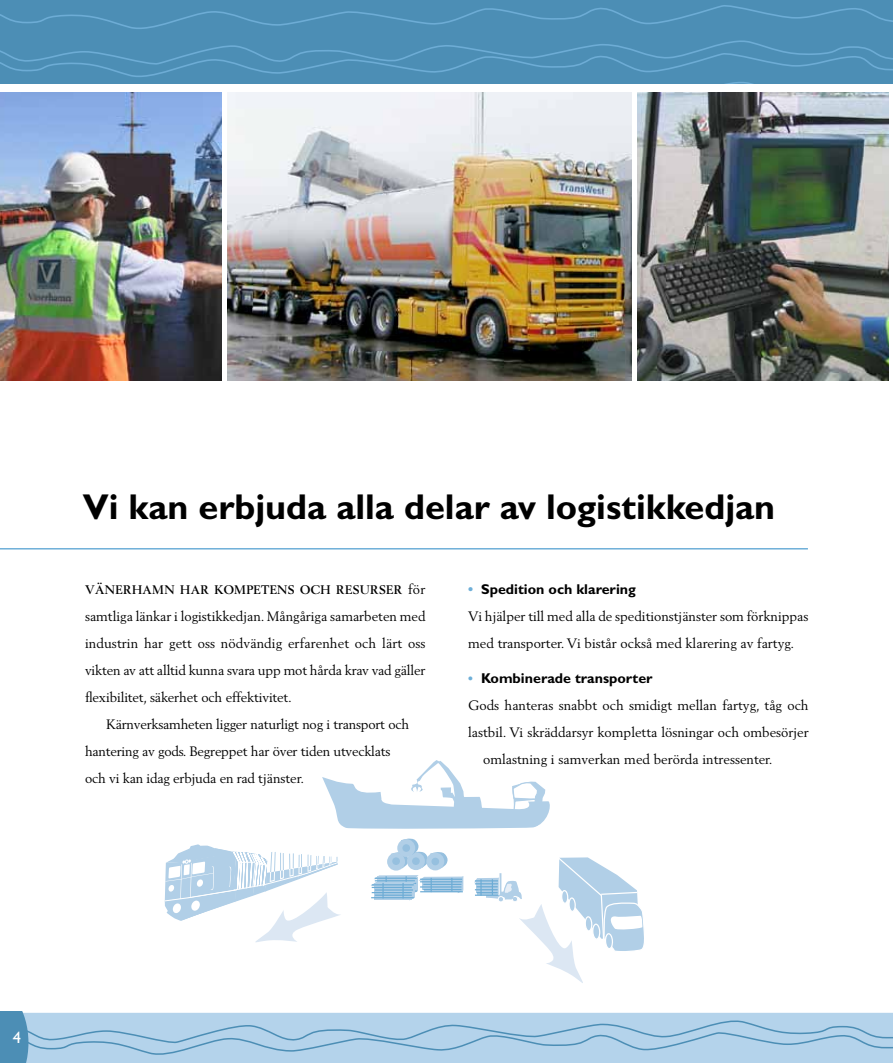
<style>
.page{position:relative;width:893px;height:1063px;background:#fff}
.page>*{position:absolute;margin:0;border:0;box-sizing:border-box;transform-origin:0 0}
.t1{font:700 36px "Gill Sans";color:#000}
.t2{font:16.5px "Gill Sans";color:#fff}
.t3{font:700 14.25px "Gill Sans";color:#000}
.t4{font:13.5px/27px "Berling";color:#000}
.t5{font:13.05px "Berling Bld";letter-spacing:.025em;color:#000}
.s1{font-family:"Berling";font-size:13.5px}
.s2{color:#6eafd8}
.s3{font-size:13.5px;color:#6eafd8}
</style>
<div class="page">
<svg style="left:322px;top:760px;width:228px;height:69px"></svg>
<svg style="left:474px;top:857px;width:170px;height:126px"></svg>
<svg style="left:371px;top:839px;width:92px;height:61px"></svg>
<svg style="left:165px;top:844px;width:176px;height:98px"></svg>
<img style="left:0;top:92px;width:222px;height:289px">
<img style="left:638px;top:92px;width:250px;height:289px">
<hr style="left:0;top:548px;width:808px;height:2px;background:#6eafd8">
<img style="left:228px;top:92px;width:404px;height:289px">
<div style="left:0;top:0;width:893px;height:84px;background:#4c8eb5"></div>
<svg style="left:0;top:5px;width:893px;height:78px"></svg>
<svg style="left:0;top:1012px;width:893px;height:51px;background:#abcde6"></svg>
<h1 class="t1" style="left:83px;top:486px;width:694px">Vi kan erbjuda alla delar av logistikkedjan</h1>
<p class="t5" style="left:85px;top:581px;width:342px">VÄNERHAMN HAR KOMPETENS OCH RESURSER <span class="s1">för</span></p>
<p class="t4" style="left:85px;top:602px;width:342px;text-align:justify">samtliga länkar i logistikkedjan. Mångåriga samarbeten med industrin har gett oss nödvändig erfarenhet och lärt oss vikten av att alltid kunna svara upp mot hårda krav vad gäller flexibilitet, säkerhet och effektivitet.</p>
<p class="t4" style="left:85px;top:710px;width:326px;text-indent:21px">Kärnverksamheten ligger naturligt nog i transport och hantering av gods. Begreppet har över tiden utvecklats och vi kan idag erbjuda en rad tjänster.</p>
<p class="t3" style="left:468px;top:580px;width:169px"><span class="s2">•</span> Spedition och klarering</p>
<p class="t4" style="left:468px;top:602px;width:342px">Vi hjälper till med alla de speditionstjänster som förknippas med transporter. Vi bistår också med klarering av fartyg.</p>
<p class="t3" style="left:468px;top:670px;width:186px"><span class="s3">•</span> Kombinerade transporter</p>
<p class="t4" style="left:468px;top:692px;width:342px">Gods hanteras snabbt och smidigt mellan fartyg, tåg och</p>
<p class="t4" style="left:468px;top:719px;width:342px">lastbil. Vi skräddarsyr kompletta lösningar och ombesörjer</p>
<p class="t4" style="left:483px;top:746px;width:291px">omlastning i samverkan med berörda intressenter.</p>
<p class="t2" style="left:13px;top:1028px;width:10px">4</p>
</div>
